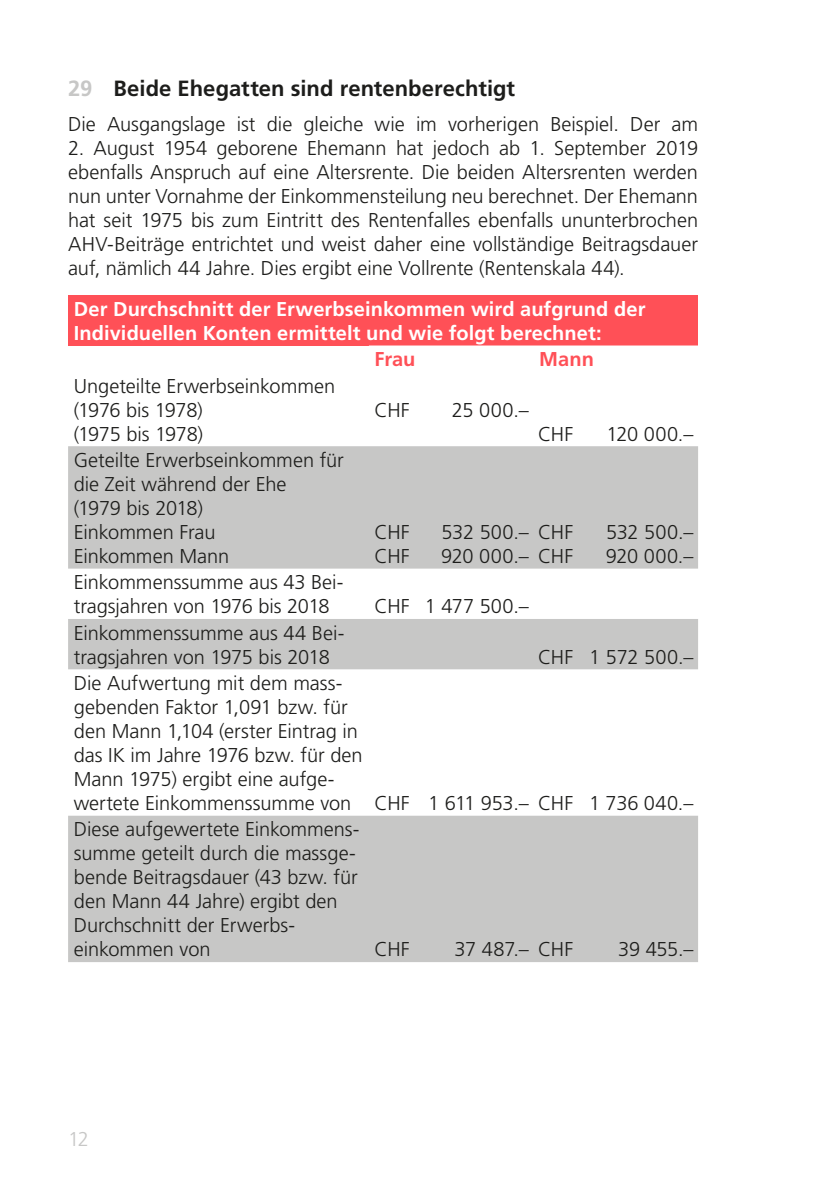
<style>
.page{position:relative;width:840px;height:1191px;background:#fff}
.page>*{position:absolute;margin:0;border:0;box-sizing:border-box;transform-origin:0 0}
.t1{font:700 22px "Frutiger LT Std";color:#1d1d1b}
.Grundtext{font:300 20px/24px "Frutiger LT Std";letter-spacing:-.005em;color:#1d1d1b}
.Tabellen_Text_Weiss{font:700 20px/24px "Frutiger LT Std";letter-spacing:.005em;color:#fff}
.Tabellen_Text_Weiss-2{font:700 20px "Frutiger LT Std";color:#ff5057}
.t2{font:300 20px "Frutiger LT Std";color:#c7c7c6}
.s1{color:#c7c7c6}
</style>
<div class="page">
<div style="left:68px;top:295px;width:629px;height:50px;background:#ff5057"></div>
<svg style="left:369px;top:345px;width:328px;height:1px"></svg>
<svg style="left:68px;top:446px;width:629px;height:516px;fill:#c7c7c6"></svg>
<p class="t1" style="left:68px;top:75px;width:448px"><span class="s1">29</span> Beide Ehegatten sind rentenberechtigt</p>
<p class="Grundtext" style="left:68px;top:113px;width:631px">Die Ausgangslage ist die gleiche wie im vorherigen Beispiel. Der am</p>
<p class="Grundtext" style="left:68px;top:137px;width:631px;text-align:justify">2. August 1954 geborene Ehemann hat jedoch ab 1. September 2019 ebenfalls Anspruch auf eine Altersrente. Die beiden Altersrenten werden nun unter Vornahme der Einkommensteilung neu berechnet. Der Ehemann hat seit 1975 bis zum Eintritt des Rentenfalles ebenfalls ununterbrochen AHV-Beiträge entrichtet und weist daher eine vollständige Beitragsdauer auf, nämlich 44 Jahre. Dies ergibt eine Vollrente (Rentenskala 44).</p>
<p class="Tabellen_Text_Weiss" style="left:74px;top:297px;width:573px">Der Durchschnitt der Erwerbseinkommen wird aufgrund der<br>Individuellen Konten ermittelt und wie folgt berechnet:</p>
<p class="Tabellen_Text_Weiss-2" style="left:374px;top:347px;width:42px">Frau</p>
<p class="Tabellen_Text_Weiss-2" style="left:539px;top:347px;width:56px">Mann</p>
<p class="Grundtext" style="left:74px;top:374px;width:263px">Ungeteilte Erwerbseinkommen (1976 bis 1978)<br>(1975 bis 1978)</p>
<p class="Grundtext" style="left:374px;top:398px;width:37px">CHF</p>
<p class="Grundtext" style="left:451px;top:398px;width:78px">25 000.–</p>
<p class="Grundtext" style="left:537px;top:422px;width:37px">CHF</p>
<p class="Grundtext" style="left:606px;top:422px;width:88px">120 000.–</p>
<p class="Grundtext" style="left:74px;top:448px;width:271px">Geteilte Erwerbseinkommen für die Zeit während der Ehe<br>(1979 bis 2018)<br>Einkommen Frau<br>Einkommen Mann</p>
<p class="Grundtext" style="left:74px;top:570px;width:271px">Einkommenssumme aus 43 Bei&shy;tragsjahren von 1976 bis 2018</p>
<p class="Grundtext" style="left:74px;top:621px;width:272px">Einkommenssumme aus 44 Bei&shy;tragsjahren von 1975 bis 2018</p>
<p class="Grundtext" style="left:74px;top:671px;width:290px">Die Aufwertung mit dem mass&shy;gebenden Faktor 1,091 bzw. für den Mann 1,104 (erster Eintrag in das IK im Jahre 1976 bzw. für den<br>Mann 1975) ergibt eine aufge&shy;wertete Einkommenssumme von</p>
<p class="Grundtext" style="left:74px;top:817px;width:287px">Diese aufgewertete Einkommens&shy;summe geteilt durch die massge&shy;bende Beitragsdauer (43 bzw. für den Mann 44 Jahre) ergibt den<br>Durchschnitt der Erwerbs&shy;einkommen von</p>
<p class="Grundtext" style="left:374px;top:520px;width:37px">CHF<br>CHF</p>
<p class="Grundtext" style="left:441px;top:520px;width:89px">532 500.–<br>920 000.–</p>
<p class="Grundtext" style="left:537px;top:520px;width:37px">CHF<br>CHF</p>
<p class="Grundtext" style="left:605px;top:520px;width:89px">532 500.–<br>920 000.–</p>
<p class="Grundtext" style="left:374px;top:594px;width:37px">CHF</p>
<p class="Grundtext" style="left:424px;top:594px;width:106px">1 477 500.–</p>
<p class="Grundtext" style="left:537px;top:645px;width:37px">CHF</p>
<p class="Grundtext" style="left:588px;top:645px;width:106px">1 572 500.–</p>
<p class="Grundtext" style="left:374px;top:791px;width:37px">CHF</p>
<p class="Grundtext" style="left:428px;top:791px;width:102px">1 611 953.–</p>
<p class="Grundtext" style="left:537px;top:791px;width:37px">CHF</p>
<p class="Grundtext" style="left:588px;top:791px;width:106px">1 736 040.–</p>
<p class="Grundtext" style="left:374px;top:937px;width:37px">CHF</p>
<p class="Grundtext" style="left:454px;top:937px;width:76px">37 487.–</p>
<p class="Grundtext" style="left:537px;top:937px;width:37px">CHF</p>
<p class="Grundtext" style="left:617px;top:937px;width:77px">39 455.–</p>
<p class="t2" style="left:68px;top:1127px;width:22px">12</p>
</div>
